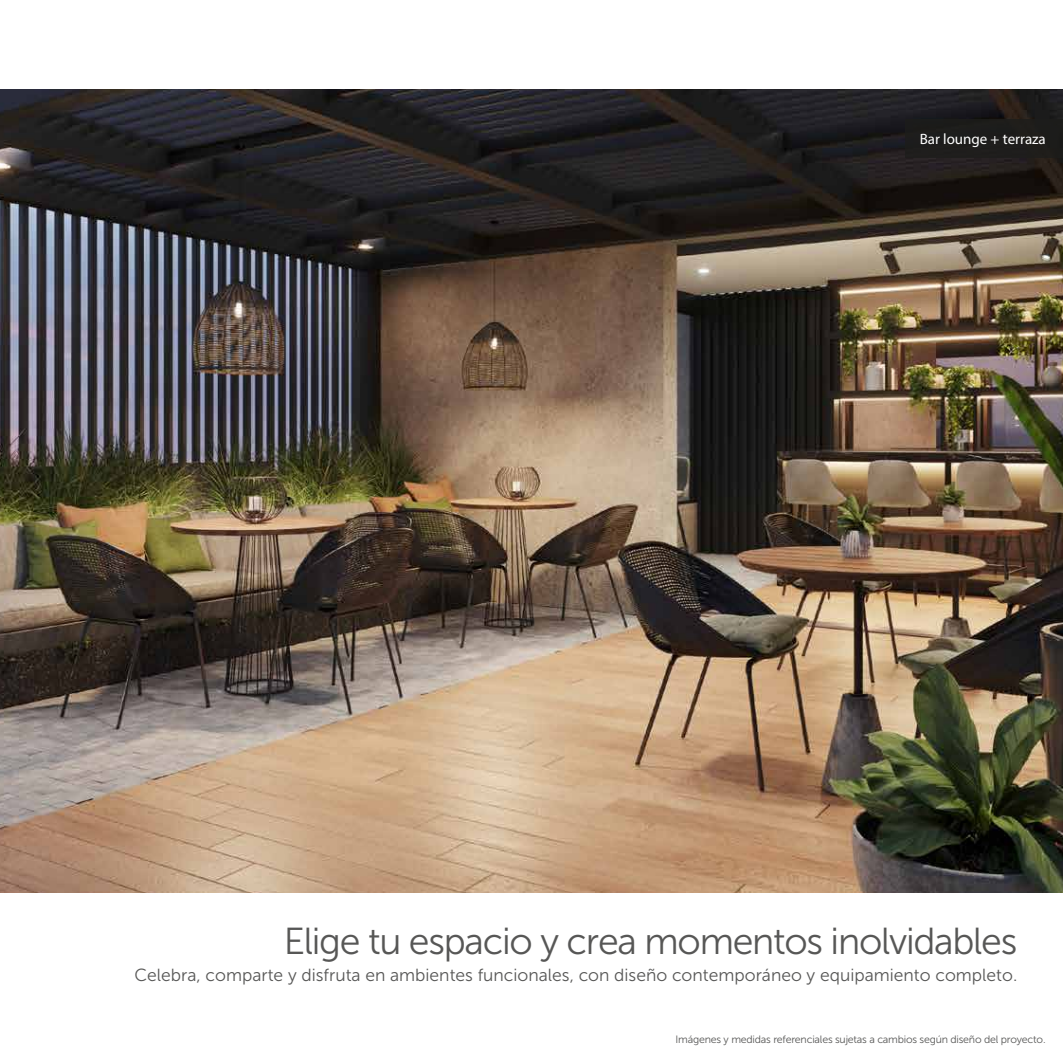
<style>
.page{position:relative;width:1063px;height:1063px;background:#fff}
.page>*{position:absolute;margin:0;border:0;box-sizing:border-box;transform-origin:0 0}
.t1{font:37.5px "Museo Sans 300";letter-spacing:-.035em;color:#575756}
.t2{font:17.5px "Museo Sans 300";color:#575756}
.t3{font:15px "Myriad Pro";color:#fff}
.t4{font:10.62px "Museo Sans 300";letter-spacing:-.02em;color:#575756}
</style>
<div class="page">
<img style="left:0;top:90px;width:1063px;height:803px">
<div style="left:905px;top:119px;width:158px;height:39px;background:#1d1d1b"></div>
<p class="t3" style="left:920px;top:129px;width:128px">Bar lounge + terraza</p>
<h1 class="t1" style="left:284px;top:921px;width:735px">Elige tu espacio y crea momentos inolvidables</h1>
<p class="t2" style="left:135px;top:965px;width:884px">Celebra, comparte y disfruta en ambientes funcionales, con diseño contemporáneo y equipamiento completo.</p>
<p class="t4" style="left:676px;top:1034px;width:372px">Imágenes y medidas referenciales sujetas a cambios según diseño del proyecto.</p>
</div>
